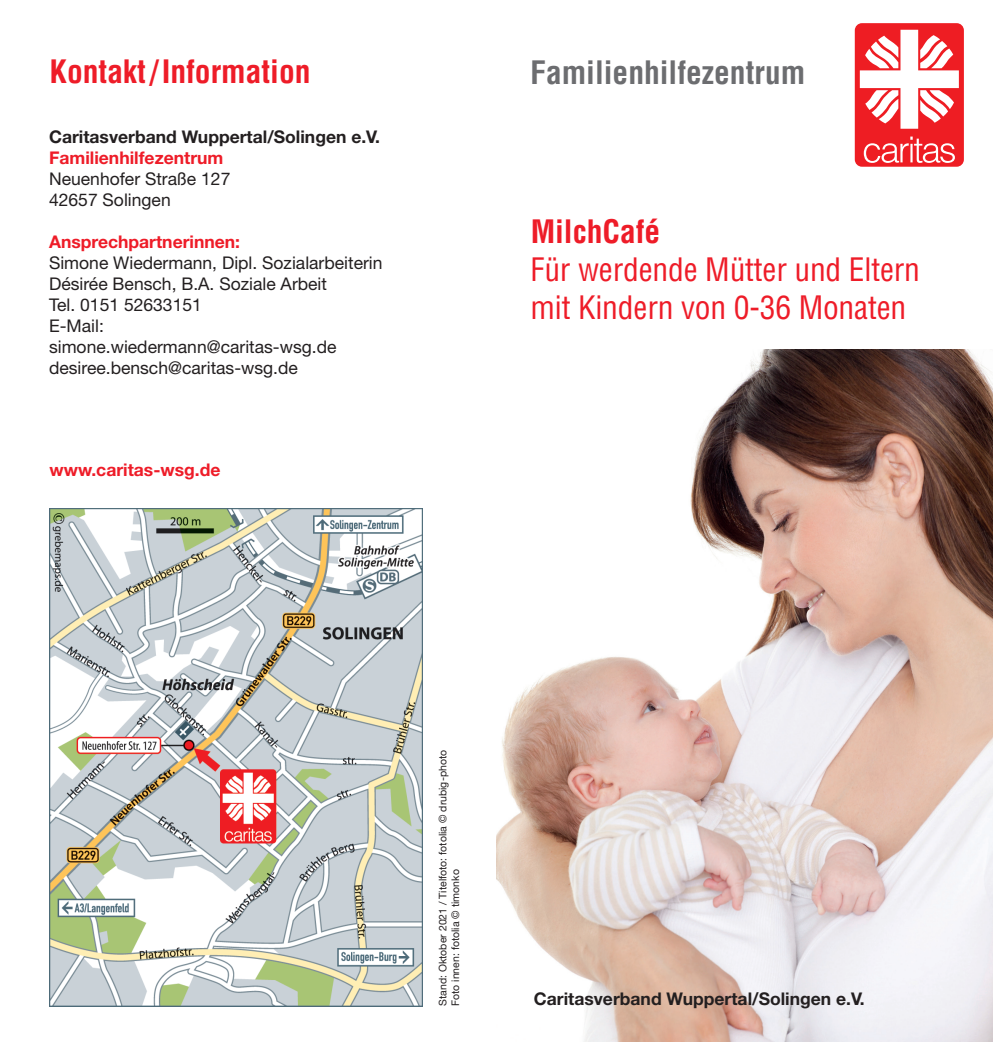
<style>
.page{position:relative;width:993px;height:1042px;background:#fff}
.page>*{position:absolute;margin:0;border:0;box-sizing:border-box;transform-origin:0 0}
.t1{font:condensed 31.5px/37.8px "Helvetica";letter-spacing:-.005em;color:#ee1c28}
.t2{font:700 condensed 31.5px "Helvetica";color:#ee1c28}
.t3{font:700 condensed 31.5px "Helvetica";color:#6c6d70}
.t4{font:17.5px/21px "Helvetica Neue LT Pro";color:#231f20}
.t5{font:700 17.5px "Helvetica Neue LT Pro";color:#231f20}
.t6{font:700 17.5px "Helvetica Neue LT Pro";color:#ee1c28}
.t7{font:10.5px/12.6px "Helvetica Neue LT Pro";color:#231f20}
</style>
<div class="page">
<img style="left:496px;top:350px;width:496px;height:692px">
<div style="left:854px;top:23px;width:109px;height:144px;background:#ee1d23;border-radius:7px"></div>
<svg style="left:863px;top:137px;width:91px;height:26px"></svg>
<svg style="left:859px;top:30px;width:99px;height:99px"></svg>
<img style="left:50px;top:508px;width:373px;height:498px">
<h1 class="t2" style="left:50px;top:52px;width:262px">Kontakt/Information</h1>
<p class="t5" style="left:49px;top:126px;width:332px">Caritasverband Wuppertal/Solingen e.V.</p>
<p class="t6" style="left:49px;top:147px;width:176px">Familienhilfezentrum</p>
<p class="t4" style="left:49px;top:168px;width:183px">Neuenhofer Straße 127<br>42657 Solingen</p>
<p class="t6" style="left:49px;top:231px;width:192px">Ansprechpartnerinnen:</p>
<p class="t4" style="left:49px;top:252px;width:335px">Simone Wiedermann, Dipl. Sozialarbeiterin<br>Désirée Bensch, B.A. Soziale Arbeit<br>Tel. 0151 52633151<br>E-Mail: simone.wiedermann@caritas-wsg.de desiree.bensch@caritas-wsg.de</p>
<p class="t6" style="left:50px;top:458px;width:172px">www.caritas-wsg.de</p>
<h1 class="t3" style="left:530px;top:53px;width:276px">Familienhilfezentrum</h1>
<h1 class="t2" style="left:530px;top:212px;width:131px">MilchCafé</h1>
<h1 class="t1" style="left:530px;top:250px;width:391px">Für werdende Mütter und Eltern mit Kindern von 0-36 Monaten</h1>
<p class="t7" style="left:436px;top:1006px;width:257px;rotate:-90deg">Stand: Oktober 2021 / Titelfoto: fotolia © drubig-photo<br>Foto innen: fotolia © timonko</p>
<p class="t5" style="left:533px;top:987px;width:332px">Caritasverband Wuppertal/Solingen e.V.</p>
</div>
